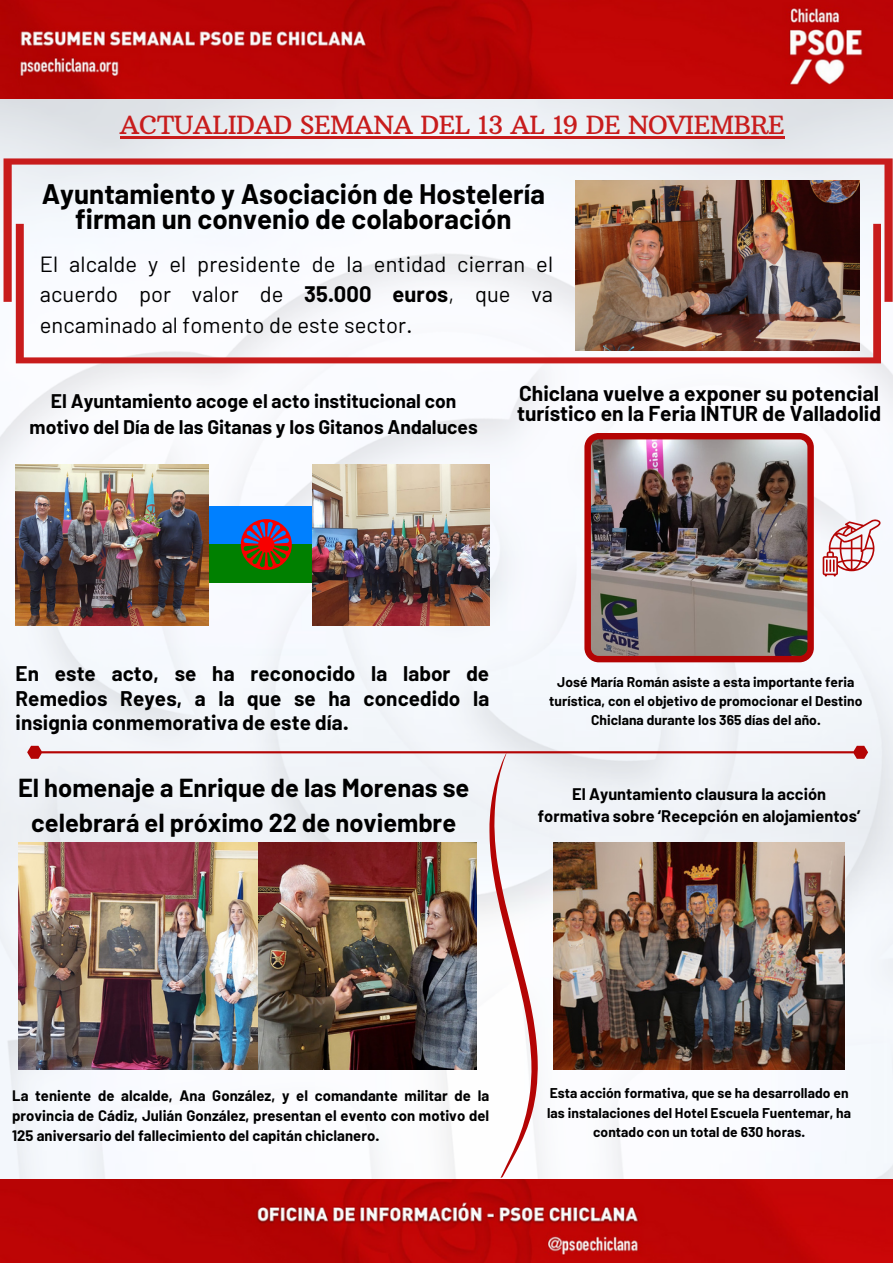
<style>
.page{position:relative;width:893px;height:1264px;background:#fff}
.page>*{position:absolute;margin:0;border:0;box-sizing:border-box;transform-origin:0 0}
.t1{font:700 27.6px/24.8px "Barlow";color:#000;text-align:center}
.t2{font:25.5px "Arbutus Slab";letter-spacing:-.02em;color:#c81c1c}
.t3{font:700 25.35px/35.2px "Barlow";color:#000;text-align:center}
.t4{font:21.9px/30.3px "Barlow";letter-spacing:.005em;color:#000;text-align:justify}
.t5{font:700 21px "Barlow";color:#000}
.t6{font:700 20.7px/24.8px "Barlow";letter-spacing:.005em;color:#000;text-align:justify}
.t7{font:700 19.2px/26.2px "Barlow";color:#000;text-align:center}
.t8{font:700 16.35px "Barlow";color:#000}
.t9{font:700 14.85px/20.2px "Barlow";letter-spacing:.005em;color:#000;text-align:justify}
.t10{font:700 13.8px "Barlow";letter-spacing:.005em;color:#000}
.s1{font-weight:700}
</style>
<div class="page">
<img style="left:0;top:99px;width:892px;height:1080px">
<img style="left:0;top:1179px;width:892px;height:83px">
<img style="left:0;top:0;width:892px;height:99px">
<svg style="left:4px;top:158px;width:888px;height:144px;fill:#f3f6fb"></svg>
<svg style="left:16px;top:224px;width:864px;height:139px"></svg>
<img style="left:575px;top:180px;width:284px;height:170px">
<div style="left:208px;top:506px;width:116px;height:38px;background:#0080ff"></div>
<div style="left:208px;top:544px;width:116px;height:38px;background:#008000"></div>
<svg style="left:241px;top:519px;width:51px;height:51px"></svg>
<img style="left:313px;top:465px;width:176px;height:160px">
<img style="left:16px;top:465px;width:192px;height:160px">
<img style="left:27px;top:745px;width:841px;height:433px">
<img style="left:584px;top:433px;width:229px;height:229px">
<svg style="left:822px;top:518px;width:59px;height:58px"></svg>
<hr style="left:120px;top:136px;width:664px;height:2px;background:#c81c1c">
<p class="t2" style="left:120px;top:109px;width:666px">ACTUALIDAD SEMANA DEL 13 AL 19 DE NOVIEMBRE</p>
<p class="t1" style="left:42px;top:180px;width:505px">Ayuntamiento y Asociación de Hostelería firman un convenio de colaboración</p>
<p class="t4" style="left:40px;top:248px;width:515px">El alcalde y el presidente de la entidad cierran el acuerdo por valor de <span class="s1">35.000 euros</span>, que va encaminado al fomento de este sector.</p>
<p class="t7" style="left:30px;top:387px;width:449px">El Ayuntamiento acoge el acto institucional con motivo del Día de las Gitanas y los Gitanos Andaluces</p>
<p class="t5" style="left:519px;top:379px;width:361px">Chiclana vuelve a exponer su potencial</p>
<p class="t5" style="left:517px;top:400px;width:365px">turístico en la Feria INTUR de Valladolid</p>
<p class="t6" style="left:16px;top:660px;width:475px">En este acto, se ha reconocido la labor de Remedios Reyes, a la que se ha concedido la insignia conmemorativa de este día.</p>
<p class="t3" style="left:18px;top:769px;width:453px">El homenaje a Enrique de las Morenas se celebrará el próximo 22 de noviembre</p>
<p class="t10" style="left:557px;top:673px;width:298px">José María Román asiste a esta importante feria</p>
<p class="t10" style="left:549px;top:692px;width:315px">turística, con el objetivo de promocionar el Destino</p>
<p class="t10" style="left:591px;top:711px;width:231px">Chiclana durante los 365 días del año.</p>
<p class="t8" style="left:572px;top:783px;width:255px">El Ayuntamiento clausura la acción</p>
<p class="t8" style="left:538px;top:805px;width:324px">formativa sobre ‘Recepción en alojamientos’</p>
<p class="t9" style="left:12px;top:1084px;width:478px">La teniente de alcalde, Ana González, y el comandante militar de la provincia de Cádiz, Julián González, presentan el evento con motivo del 125 aniversario del fallecimiento del capitán chiclanero.</p>
<p class="t10" style="left:549px;top:1084px;width:300px">Esta acción formativa, que se ha desarrollado en</p>
<p class="t10" style="left:547px;top:1103px;width:305px">las instalaciones del Hotel Escuela Fuentemar, ha</p>
<p class="t10" style="left:593px;top:1122px;width:213px">contado con un total de 630 horas.</p>
</div>
